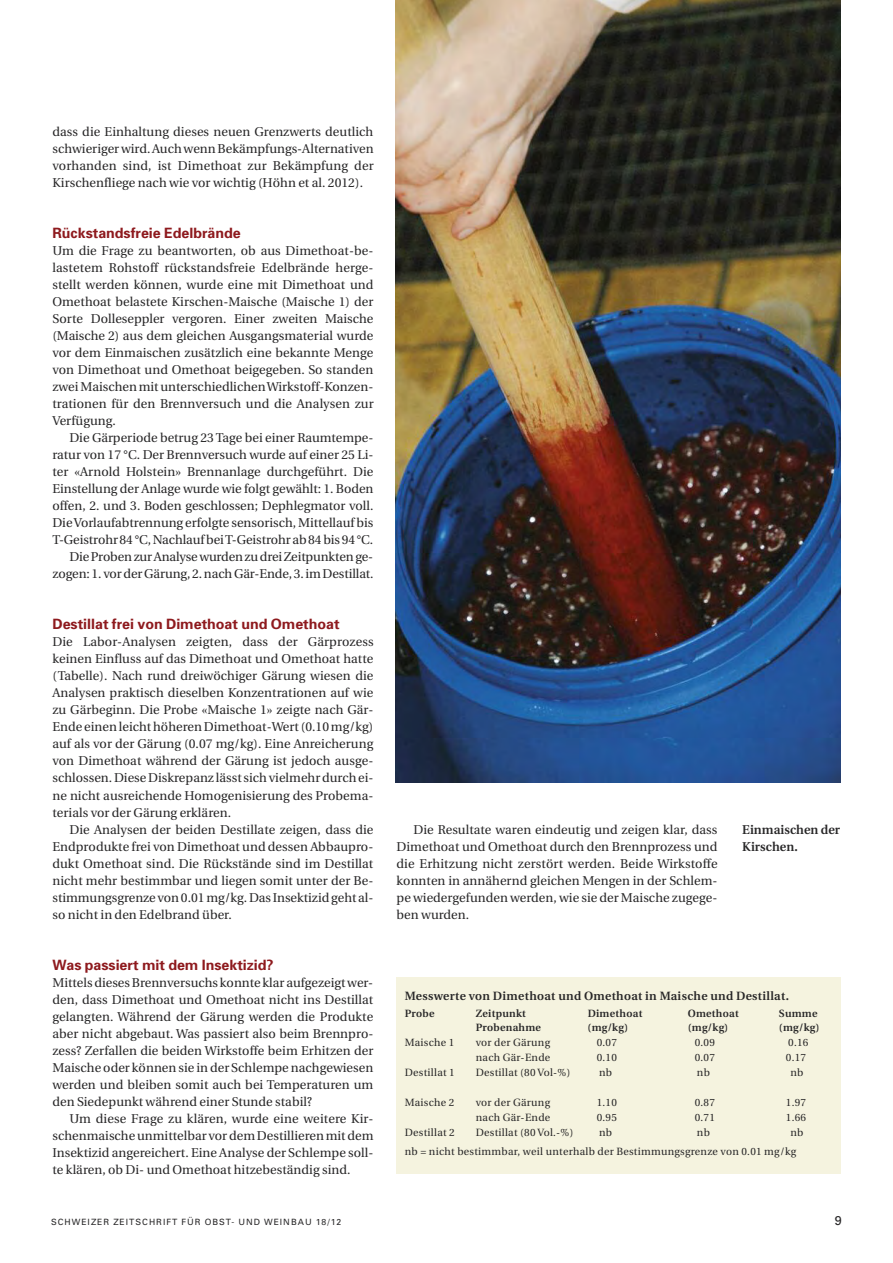
<style>
.page{position:relative;width:893px;height:1263px;background:#fff}
.page>*{position:absolute;margin:0;border:0;box-sizing:border-box;transform-origin:0 0}
.t1{font:700 14.25px "Univers";color:#8e1a1e}
.t2{font:12.75px/17px "Utopia";color:#272627;text-align:justify}
.t3{font:600 12.75px/17px "Utopia";letter-spacing:.005em;color:#272627}
.t4{font:12.75px "Univers";color:#272627}
.t5{font:600 12px "Utopia";letter-spacing:.025em;color:#272627}
.t6{font:10.5px/19.2px "Utopia";letter-spacing:.025em;color:#272627}
.t7{font:600 10.5px "Utopia";letter-spacing:.025em;color:#272627}
.t8{font:8.7px "Univers";letter-spacing:.115em;color:#272627}
</style>
<div class="page">
<div style="left:396px;top:977px;width:444px;height:197px;background:#f5f3df"></div>
<img style="left:395px;top:0;width:445px;height:782px">
<p class="t2" style="left:52px;top:124px;width:323px">dass die Einhaltung dieses neuen Grenzwerts deutlich schwieriger wird. Auch wenn Bekämpfungs-Alternativen vorhanden sind, ist Dimethoat zur Bekämpfung der Kirschenfliege nach wie vor wichtig (Höhn et al. 2012).</p>
<p class="t1" style="left:52px;top:228px;width:190px">Rückstandsfreie Edelbrände</p>
<p class="t2" style="left:52px;top:243px;width:323px">Um die Frage zu beantworten, ob aus Dimethoat-be&shy;lastetem Rohstoff rückstandsfreie Edelbrände herge&shy;stellt werden können, wurde eine mit Dimethoat und Omethoat belastete Kirschen-Maische (Maische 1) der Sorte Dolleseppler vergoren. Einer zweiten Maische (Maische 2) aus dem gleichen Ausgangsmaterial wurde vor dem Einmaischen zusätzlich eine bekannte Menge von Dimethoat und Omethoat beigegeben. So standen zwei Maischen mit unterschiedlichen Wirkstoff-Konzen&shy;trationen für den Brennversuch und die Analysen zur Verfügung.</p>
<p class="t2" style="left:52px;top:430px;width:323px;text-align:right">Die Gärperiode betrug 23 Tage bei einer Raumtempe&shy;ratur von 17 °C. Der Brennversuch wurde auf einer 25 Li&shy;ter «Arnold Holstein» Brennanlage durchgeführt. Die Einstellung der Anlage wurde wie folgt gewählt: 1. Boden offen, 2. und 3. Boden geschlossen; Dephlegmator voll.<br>Die Vorlaufabtrennung erfolgte sensorisch, Mittellauf bis T-Geistrohr 84 °C, Nachlauf bei T-Geistrohr ab 84 bis 94 °C.<br>Die Proben zur Analyse wurden zu drei Zeitpunkten ge&shy;zogen: 1. vor der Gärung, 2. nach Gär-Ende, 3. im Destillat.</p>
<p class="t1" style="left:52px;top:619px;width:289px">Destillat frei von Dimethoat und Omethoat</p>
<p class="t2" style="left:52px;top:635px;width:323px">Die Labor-Analysen zeigten, dass der Gärprozess keinen Einfluss auf das Dimethoat und Omethoat hatte (Tabelle). Nach rund dreiwöchiger Gärung wiesen die Analysen praktisch dieselben Konzentrationen auf wie zu Gärbeginn. Die Probe «Maische 1» zeigte nach Gär-Ende einen leicht höheren Dimethoat-Wert (0.10 mg/kg) auf als vor der Gärung (0.07 mg/kg). Eine Anreicherung von Dimethoat während der Gärung ist jedoch ausge&shy;schlossen. Diese Diskrepanz lässt sich vielmehr durch ei&shy;ne nicht ausreichende Homogenisierung des Probema&shy;terials vor der Gärung erklären.</p>
<p class="t2" style="left:52px;top:822px;width:322px;text-indent:17px">Die Analysen der beiden Destillate zeigen, dass die Endprodukte frei von Dimethoat und dessen Abbaupro&shy;dukt Omethoat sind. Die Rückstände sind im Destillat nicht mehr bestimmbar und liegen somit unter der Be&shy;stimmungsgrenze von 0.01 mg/kg. Das Insektizid geht al&shy;so nicht in den Edelbrand über.</p>
<p class="t1" style="left:52px;top:959px;width:223px">Was passiert mit dem Insektizid?</p>
<p class="t2" style="left:52px;top:975px;width:322px">Mittels dieses Brennversuchs konnte klar aufgezeigt wer&shy;den, dass Dimethoat und Omethoat nicht ins Destillat gelangten. Während der Gärung werden die Produkte aber nicht abgebaut. Was passiert also beim Brennpro&shy;zess? Zerfallen die beiden Wirkstoffe beim Erhitzen der Maische oder können sie in der Schlempe nachgewiesen werden und bleiben somit auch bei Temperaturen um den Siedepunkt während einer Stunde stabil?</p>
<p class="t2" style="left:53px;top:1111px;width:322px;text-indent:17px">Um diese Frage zu klären, wurde eine weitere Kir&shy;schenmaische unmittelbar vor dem Destillieren mit dem Insektizid angereichert. Eine Analyse der Schlempe soll&shy;te klären, ob Di- und Omethoat hitzebeständig sind.</p>
<p class="t2" style="left:396px;top:822px;width:323px;text-indent:17px">Die Resultate waren eindeutig und zeigen klar, dass Dimethoat und Omethoat durch den Brennprozess und die Erhitzung nicht zerstört werden. Beide Wirkstoffe konnten in annähernd gleichen Mengen in der Schlem&shy;pe wiedergefunden werden, wie sie der Maische zugege&shy;ben wurden.</p>
<p class="t3" style="left:742px;top:822px;width:99px">Einmaischen der<br>Kirschen.</p>
<p class="t5" style="left:405px;top:991px;width:386px">Messwerte von Dimethoat und Omethoat in Maische und Destillat.</p>
<p class="t7" style="left:405px;top:1010px;width:31px">Probe</p>
<p class="t7" style="left:476px;top:1010px;width:52px">Zeitpunkt</p>
<p class="t7" style="left:588px;top:1010px;width:56px">Dimethoat</p>
<p class="t7" style="left:688px;top:1010px;width:53px">Omethoat</p>
<p class="t7" style="left:779px;top:1010px;width:40px">Summe</p>
<p class="t7" style="left:476px;top:1023px;width:67px">Probenahme</p>
<p class="t7" style="left:588px;top:1023px;width:42px">(mg/kg)</p>
<p class="t7" style="left:688px;top:1023px;width:42px">(mg/kg)</p>
<p class="t7" style="left:779px;top:1023px;width:42px">(mg/kg)</p>
<p class="t6" style="left:405px;top:1034px;width:51px">Maische 1</p>
<p class="t6" style="left:476px;top:1034px;width:76px">vor der Gärung</p>
<p class="t6" style="left:597px;top:1034px;width:22px">0.07</p>
<p class="t6" style="left:695px;top:1034px;width:22px">0.09</p>
<p class="t6" style="left:788px;top:1034px;width:22px">0.16</p>
<p class="t6" style="left:476px;top:1049px;width:76px">nach Gär-Ende</p>
<p class="t6" style="left:597px;top:1049px;width:22px">0.10</p>
<p class="t6" style="left:695px;top:1049px;width:22px">0.07</p>
<p class="t6" style="left:786px;top:1049px;width:22px">0.17</p>
<p class="t6" style="left:405px;top:1064px;width:52px">Destillat 1</p>
<p class="t6" style="left:476px;top:1064px;width:96px">Destillat (80 Vol-%)</p>
<p class="t6" style="left:599px;top:1064px;width:15px">nb</p>
<p class="t6" style="left:697px;top:1064px;width:15px">nb</p>
<p class="t6" style="left:790px;top:1064px;width:15px">nb</p>
<p class="t6" style="left:405px;top:1094px;width:51px">Maische 2</p>
<p class="t6" style="left:476px;top:1094px;width:76px">vor der Gärung</p>
<p class="t6" style="left:597px;top:1094px;width:22px">1.10</p>
<p class="t6" style="left:695px;top:1094px;width:22px">0.87</p>
<p class="t6" style="left:786px;top:1094px;width:22px">1.97</p>
<p class="t6" style="left:476px;top:1109px;width:76px">nach Gär-Ende</p>
<p class="t6" style="left:597px;top:1109px;width:22px">0.95</p>
<p class="t6" style="left:695px;top:1109px;width:22px">0.71</p>
<p class="t6" style="left:786px;top:1109px;width:22px">1.66</p>
<p class="t6" style="left:405px;top:1124px;width:52px">Destillat 2</p>
<p class="t6" style="left:476px;top:1124px;width:99px">Destillat (80 Vol.-%)</p>
<p class="t6" style="left:599px;top:1124px;width:15px">nb</p>
<p class="t6" style="left:697px;top:1124px;width:15px">nb</p>
<p class="t6" style="left:405px;top:1124px;width:400px;text-indent:386px">nb nb = nicht bestimmbar, weil unterhalb der Bestimmungsgrenze von 0.01 mg/kg</p>
<p class="t8" style="left:51px;top:1218px;width:292px">SCHWEIZER ZEITSCHRIFT FÜR OBST- UND WEINBAU 18/12</p>
<p class="t4" style="left:835px;top:1215px;width:9px">9</p>
</div>
